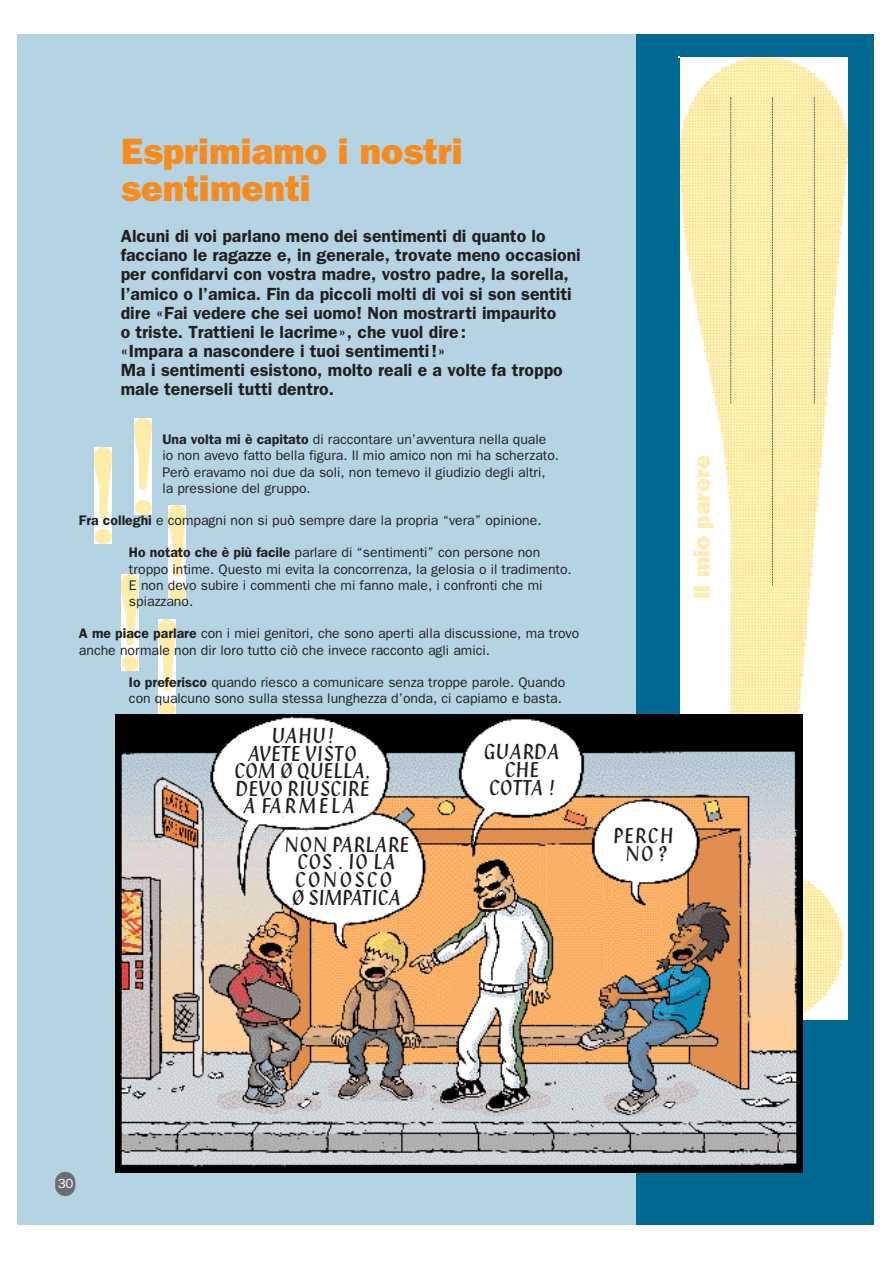
<style>
.page{position:relative;width:893px;height:1263px;background:#fff}
.page>*{position:absolute;margin:0;border:0;box-sizing:border-box;transform-origin:0 0}
.t1{font:800 36.75px/36.8px "Franklin Gothic";color:#f68b1f}
.t2{font:800 23.55px "Franklin Gothic";color:#ffecb4}
.t3{font:20.55px/17.7px "Klang";letter-spacing:.005em;color:#231f20;text-align:center}
.t4{font:600 17.7px/19px "Franklin Gothic";color:#231f20}
.t5{font:13.95px/16.2px "Franklin Gothic";color:#231f20}
.t6{font:13.2px "Franklin Gothic";color:#fff}
.s1{font-weight:600}
</style>
<div class="page">
<div style="left:632px;top:34px;width:241px;height:1191px;background:#006991"></div>
<div style="left:18px;top:34px;width:617px;height:1191px;background:#b4d4e4"></div>
<div style="left:55px;top:1172px;width:20px;height:24px;background:#6c6d70;border-radius:10px"></div>
<img style="left:680px;top:58px;width:167px;height:961px">
<img style="left:134px;top:419px;width:17px;height:96px">
<img style="left:94px;top:447px;width:17px;height:96px">
<img style="left:169px;top:506px;width:17px;height:96px">
<img style="left:121px;top:574px;width:17px;height:96px">
<img style="left:158px;top:620px;width:17px;height:94px">
<img style="left:115px;top:714px;width:687px;height:458px">
<svg style="left:730px;top:98px;width:1px;height:306px"></svg>
<svg style="left:772px;top:98px;width:1px;height:487px"></svg>
<svg style="left:813px;top:98px;width:1px;height:306px"></svg>
<h1 class="t1" style="left:121px;top:136px;width:343px">Esprimiamo i nostri sentimenti</h1>
<p class="t4" style="left:121px;top:228px;width:461px">Alcuni di voi parlano meno dei sentimenti di quanto lo facciano le ragazze e, in generale, trovate meno occasioni per confidarvi con vostra madre, vostro padre, la sorella, l’amico o l’amica. Fin da piccoli molti di voi si son sentiti dire «Fai vedere che sei uomo! Non mostrarti impaurito<br>o triste. Trattieni le lacrime», che vuol dire:<br>«Impara a nascondere i tuoi sentimenti!»<br>Ma i sentimenti esistono, molto reali e a volte fa troppo male tenerseli tutti dentro.</p>
<p class="t5" style="left:162px;top:433px;width:398px"><span class="s1">Una volta mi è capitato</span> di raccontare un’avventura nella quale io non avevo fatto bella figura. Il mio amico non mi ha scherzato.<br>Però eravamo noi due da soli, non temevo il giudizio degli altri, la pressione del gruppo.</p>
<p class="t5" style="left:79px;top:513px;width:464px"><span class="s1">Fra colleghi</span> e compagni non si può sempre dare la propria “vera” opinione.</p>
<p class="t5" style="left:129px;top:546px;width:444px"><span class="s1">Ho notato che è più facile</span> parlare di “sentimenti” con persone non troppo intime. Questo mi evita la concorrenza, la gelosia o il tradimento.<br>E non devo subire i commenti che mi fanno male, i confronti che mi spiazzano.</p>
<p class="t5" style="left:79px;top:627px;width:502px"><span class="s1">A me piace parlare</span> con i miei genitori, che sono aperti alla discussione, ma trovo anche normale non dir loro tutto ciò che invece racconto agli amici.</p>
<p class="t5" style="left:129px;top:675px;width:438px"><span class="s1">Io preferisco</span> quando riesco a comunicare senza troppe parole. Quando con qualcuno sono sulla stessa lunghezza d’onda, ci capiamo e basta.</p>
<h3 class="t3" style="left:234px;top:728px;width:138px">UAHU!<br>AVETE VISTO<br>COM Ø QUELLA,<br>DEVO RIUSCIRE<br>A FARMELA</h3>
<h3 class="t3" style="left:284px;top:837px;width:126px">NON PARLARE<br>COS . IO LA<br>CONOSCO<br>Ø SIMPATICA</h3>
<h3 class="t3" style="left:483px;top:745px;width:78px">GUARDA<br>CHE<br>COTTA !</h3>
<h2 class="t2" style="left:693px;top:599px;width:146px;rotate:-90deg">Il mio parere</h2>
<h3 class="t3" style="left:613px;top:828px;width:62px">PERCH<br>NO ?</h3>
<p class="t6" style="left:58px;top:1178px;width:17px">30</p>
</div>
